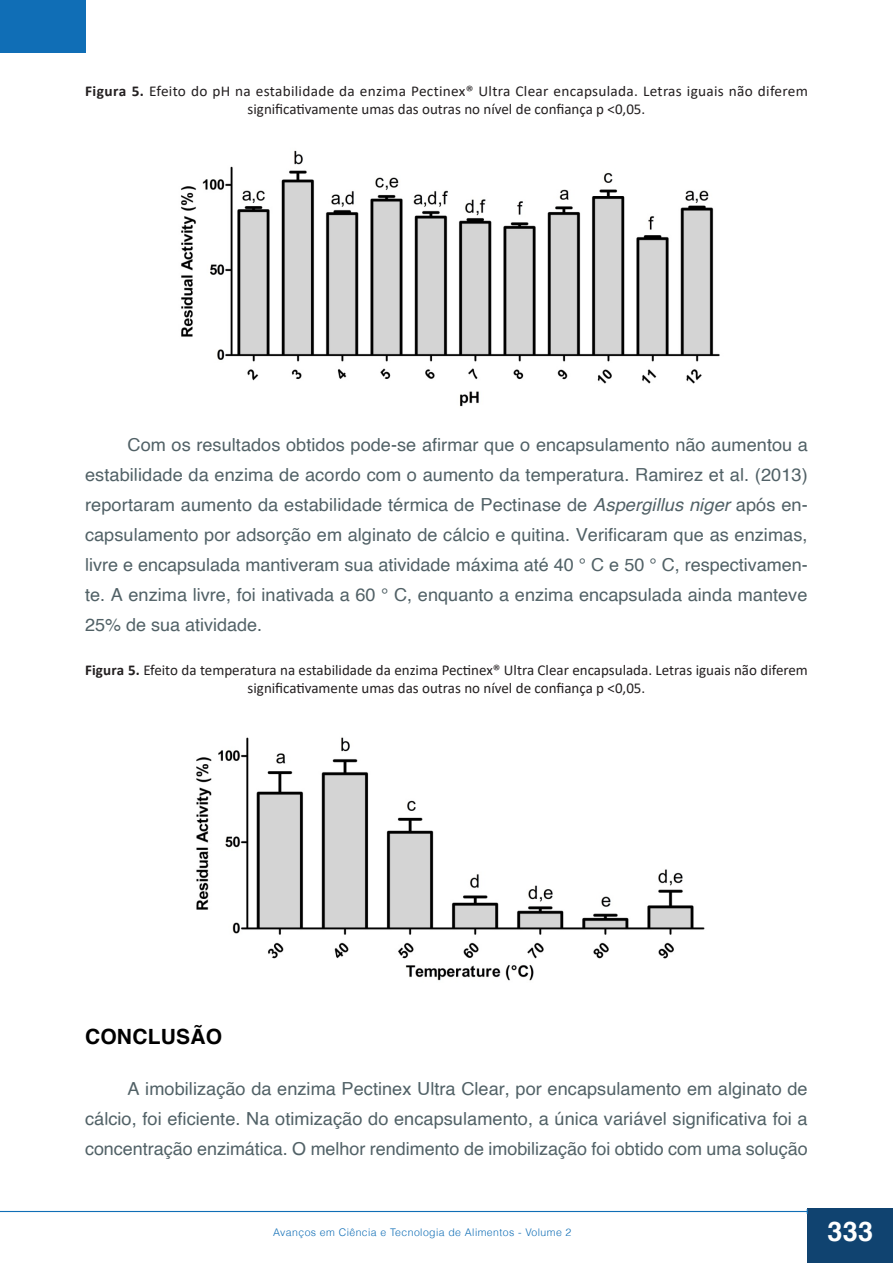
<style>
.page{position:relative;width:893px;height:1263px;background:#fff}
.page>*{position:absolute;margin:0;border:0;box-sizing:border-box;transform-origin:0 0}
.t1{font:700 27px "Helvetica";color:#fff}
._01_titulo{font:700 21px "Helvetica";letter-spacing:.01em;color:#000}
._04_texto{font:18px/30px "Helvetica";color:#516166;text-align:justify}
._06_figura-quadro-ta{font:15px/18px "Calibri";color:#231f20;text-align:center}
._06_figura-quadro-ta-2{font:15px/18px "Calibri";letter-spacing:.02em;color:#231f20;text-align:center}
.t2{font:300 10.5px "Helvetica";letter-spacing:.04em;color:#106eb6}
.s1{font-weight:700}
.s2{font-style:italic}
</style>
<div class="page">
<div style="left:808px;top:1209px;width:85px;height:54px;background:#104370"></div>
<hr style="left:0;top:1211px;width:807px;height:1px;background:#106eb6">
<div style="left:1px;top:0;width:85px;height:52px;background:#106eb6"></div>
<img style="left:181px;top:150px;width:539px;height:257px">
<img style="left:196px;top:737px;width:509px;height:244px">
<p class="_06_figura-quadro-ta-2" style="left:85px;top:82px;width:724px"><span class="s1">Figura 5.</span> Efeito do pH na estabilidade da enzima Pectinex® Ultra Clear encapsulada. Letras iguais não diferem significativamente umas das outras no nível de confiança p &lt;0,05.</p>
<p class="_04_texto" style="left:85px;top:430px;width:724px;text-indent:43px">Com os resultados obtidos pode-se afirmar que o encapsulamento não aumentou a estabilidade da enzima de acordo com o aumento da temperatura. Ramirez et al. (2013) reportaram aumento da estabilidade térmica de Pectinase de <span class="s2">Aspergillus niger</span> após en&shy;capsulamento por adsorção em alginato de cálcio e quitina. Verificaram que as enzimas, livre e encapsulada mantiveram sua atividade máxima até 40 ° C e 50 ° C, respectivamen&shy;te. A enzima livre, foi inativada a 60 ° C, enquanto a enzima encapsulada ainda manteve 25% de sua atividade.</p>
<p class="_06_figura-quadro-ta" style="left:85px;top:660px;width:724px"><span class="s1">Figura 5.</span> Efeito da temperatura na estabilidade da enzima Pectinex® Ultra Clear encapsulada. Letras iguais não diferem significativamente umas das outras no nível de confiança p &lt;0,05.</p>
<p class="_01_titulo" style="left:85px;top:1020px;width:139px">CONCLUSÃO</p>
<p class="_04_texto" style="left:85px;top:1075px;width:724px;text-indent:43px">A imobilização da enzima Pectinex Ultra Clear, por encapsulamento em alginato de cálcio, foi eficiente. Na otimização do encapsulamento, a única variável significativa foi a concentração enzimática. O melhor rendimento de imobilização foi obtido com uma solução</p>
<p class="t2" style="left:273px;top:1226px;width:300px">Avanços em Ciência e Tecnologia de Alimentos - Volume 2</p>
<h1 class="t1" style="left:827px;top:1210px;width:47px">333</h1>
</div>
